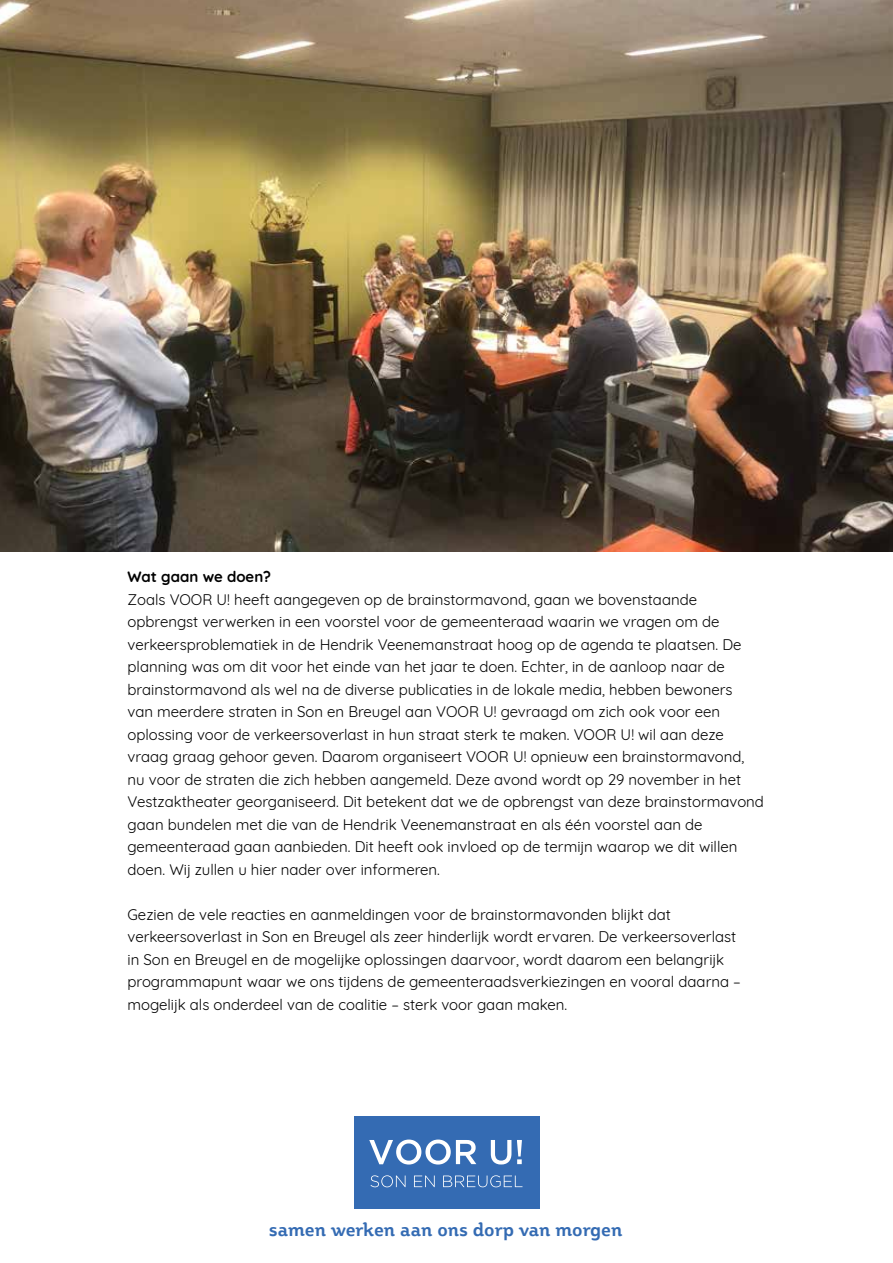
<style>
.page{position:relative;width:893px;height:1263px;background:#fff}
.page>*{position:absolute;margin:0;border:0;box-sizing:border-box;transform-origin:0 0}
.t1{font:700 18px "Plume";color:#346bb3}
.t2{font:15px/22.5px "Quicksand";color:#000}
.t3{font:700 15px "Quicksand";color:#000}
</style>
<div class="page">
<div style="left:354px;top:1116px;width:185px;height:93px;background:#346bb3"></div>
<svg style="left:370px;top:1175px;width:152px;height:12px"></svg>
<svg style="left:369px;top:1139px;width:153px;height:25px"></svg>
<img style="left:0;top:0;width:893px;height:551px">
<p class="t3" style="left:128px;top:564px;width:145px">Wat gaan we doen?</p>
<p class="t2" style="left:128px;top:586px;width:638px">Zoals VOOR U! heeft aangegeven op de brainstormavond, gaan we bovenstaande opbrengst verwerken in een voorstel voor de gemeenteraad waarin we vragen om de verkeersproblematiek in de Hendrik Veenemanstraat hoog op de agenda te plaatsen. De planning was om dit voor het einde van het jaar te doen. Echter, in de aanloop naar de brainstormavond als wel na de diverse publicaties in de lokale media, hebben bewoners<br>van meerdere straten in Son en Breugel aan VOOR U! gevraagd om zich ook voor een oplossing voor de verkeersoverlast in hun straat sterk te maken. VOOR U! wil aan deze vraag graag gehoor geven. Daarom organiseert VOOR U! opnieuw een brainstormavond, nu voor de straten die zich hebben aangemeld. Deze avond wordt op 29 november in het Vestzaktheater georganiseerd. Dit betekent dat we de opbrengst van deze brainstormavond gaan bundelen met die van de Hendrik Veenemanstraat en als één voorstel aan de gemeenteraad gaan aanbieden. Dit heeft ook invloed op de termijn waarop we dit willen doen. Wij zullen u hier nader over informeren.</p>
<p class="t2" style="left:128px;top:901px;width:615px">Gezien de vele reacties en aanmeldingen voor de brainstormavonden blijkt dat verkeersoverlast in Son en Breugel als zeer hinderlijk wordt ervaren. De verkeersoverlast in Son en Breugel en de mogelijke oplossingen daarvoor, wordt daarom een belangrijk programmapunt waar we ons tijdens de gemeenteraadsverkiezingen en vooral daarna – mogelijk als onderdeel van de coalitie – sterk voor gaan maken.</p>
<p class="t1" style="left:269px;top:1218px;width:355px">samen werken aan ons dorp van morgen</p>
</div>
